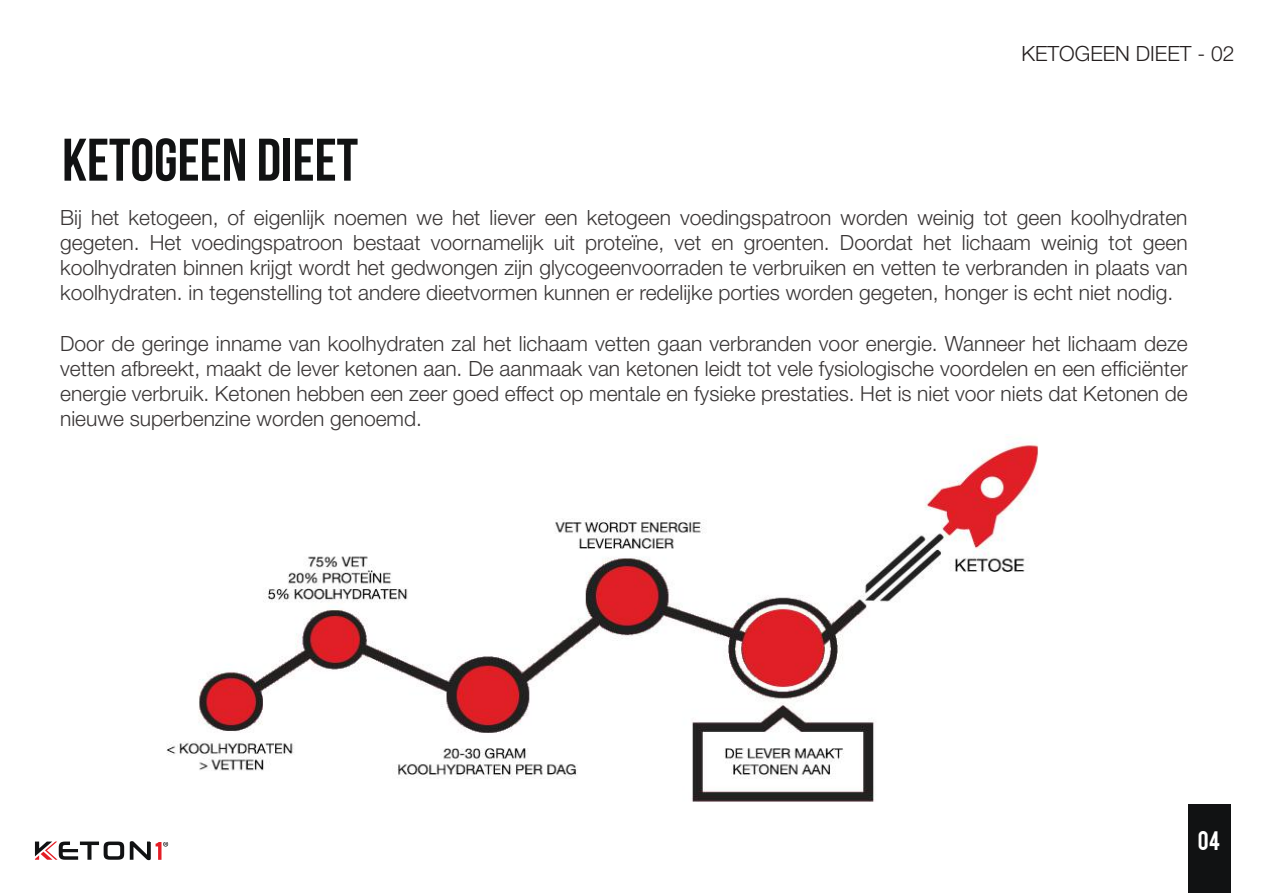
<style>
.page{position:relative;width:1263px;height:893px;background:#fff}
.page>*{position:absolute;margin:0;border:0;box-sizing:border-box;transform-origin:0 0}
.t1{font:60px "Bebas Neue";color:#111213}
.t2{font:300 21px/25.2px "Helvetica Neue LT Pro";color:#393535;text-align:justify}
.t3{font:300 21px "Helvetica Neue LT Pro";color:#241f1f}
.t4{font:21px "Bebas";color:#fff}
</style>
<div class="page">
<div style="left:1188px;top:804px;width:42px;height:89px;background:#111213"></div>
<svg style="left:35px;top:841px;width:89px;height:19px"></svg>
<svg style="left:130px;top:841px;width:38px;height:19px"></svg>
<img style="left:166px;top:438px;width:873px;height:364px">
<h1 class="t1" style="left:62px;top:127px;width:297px">KETOGEEN DIEET</h1>
<p class="t3" style="left:1021px;top:41px;width:214px">KETOGEEN DIEET - 02</p>
<p class="t2" style="left:60px;top:204px;width:1129px">Bij het ketogeen, of eigenlijk noemen we het liever een ketogeen voedingspatroon worden weinig tot geen koolhydraten gegeten. Het voedingspatroon bestaat voornamelijk uit proteïne, vet en groenten. Doordat het lichaam weinig tot geen koolhydraten binnen krijgt wordt het gedwongen zijn glycogeenvoorraden te verbruiken en vetten te verbranden in plaats van koolhydraten. in tegenstelling tot andere dieetvormen kunnen er redelijke porties worden gegeten, honger is echt niet nodig.</p>
<p class="t2" style="left:60px;top:330px;width:1129px">Door de geringe inname van koolhydraten zal het lichaam vetten gaan verbranden voor energie. Wanneer het lichaam deze vetten afbreekt, maakt de lever ketonen aan. De aanmaak van ketonen leidt tot vele fysiologische voordelen en een efficiënter energie verbruik. Ketonen hebben een zeer goed effect op mentale en fysieke prestaties. Het is niet voor niets dat Ketonen de nieuwe superbenzine worden genoemd.</p>
<p class="t4" style="left:1198px;top:825px;width:24px">04</p>
</div>
